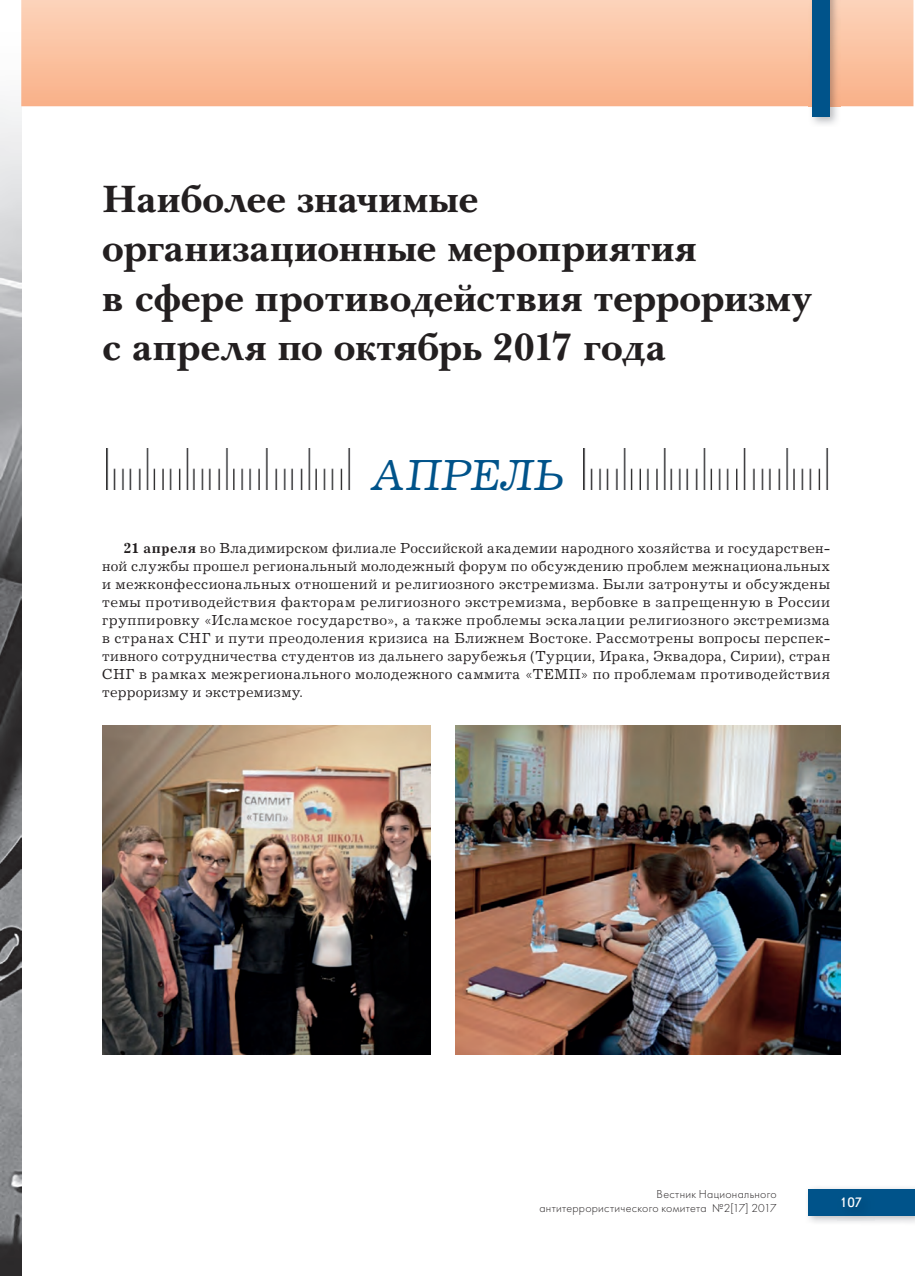
<style>
.page{position:relative;width:915px;height:1276px;background:#fff}
.page>*{position:absolute;margin:0;border:0;box-sizing:border-box;transform-origin:0 0}
.t1{font:45px "Journal C";color:#00538a}
.t2{font:700 39px/49.5px "Baskerville C";color:#231f20}
.t3{font:15px/18px "Journal C";letter-spacing:.025em;color:#231f20;text-align:justify}
.t4{font:14.25px "Journal Sans C";color:#fff}
.t5{font:12px/14.4px "Futura Light C";letter-spacing:.025em;color:#231f20;text-align:right}
.s1{font-weight:700}
</style>
<div class="page">
<img style="left:0;top:104px;width:21px;height:1172px">
<img style="left:583px;top:448px;width:246px;height:42px">
<img style="left:106px;top:448px;width:245px;height:42px">
<img style="left:455px;top:725px;width:384px;height:329px">
<img style="left:102px;top:725px;width:329px;height:329px">
<svg style="left:21px;top:0;width:892px;height:106px;background:#fac2a1"></svg>
<img style="left:808px;top:0;width:31px;height:125px">
<div style="left:812px;top:0;width:17px;height:117px;background:#00538a"></div>
<img style="left:807px;top:1188px;width:107px;height:35px">
<div style="left:808px;top:1189px;width:106px;height:26px;background:#00538a"></div>
<img style="left:837px;top:1215px;width:37px;height:5px">
<h2 class="t2" style="left:102px;top:174px;width:712px">Наиболее значимые организационные мероприятия<br>в сфере противодействия терроризму с апреля по октябрь 2017 года</h2>
<h1 class="t1" style="left:369px;top:459px;width:200px">АПРЕЛЬ</h1>
<p class="t3" style="left:102px;top:541px;width:729px;text-indent:21px"><span class="s1">21 апреля</span> во Владимирском филиале Российской академии народного хозяйства и государствен&shy;ной службы прошел региональный молодежный форум по обсуждению проблем межнациональных и межконфессиональных отношений и религиозного экстремизма. Были затронуты и обсуждены темы противодействия факторам религиозного экстремизма, вербовке в запрещенную в России группировку «Исламское государство», а также проблемы эскалации религиозного экстремизма в странах СНГ и пути преодоления кризиса на Ближнем Востоке. Рассмотрены вопросы перспек&shy;тивного сотрудничества студентов из дальнего зарубежья (Турции, Ирака, Эквадора, Сирии), стран СНГ в рамках межрегионального молодежного саммита «ТЕМП» по проблемам противодействия терроризму и экстремизму.</p>
<p class="t5" style="left:539px;top:1187px;width:239px">Вестник Национального антитеррористического комитета №2[17] 2017</p>
<p class="t4" style="left:839px;top:1195px;width:24px">107</p>
</div>
